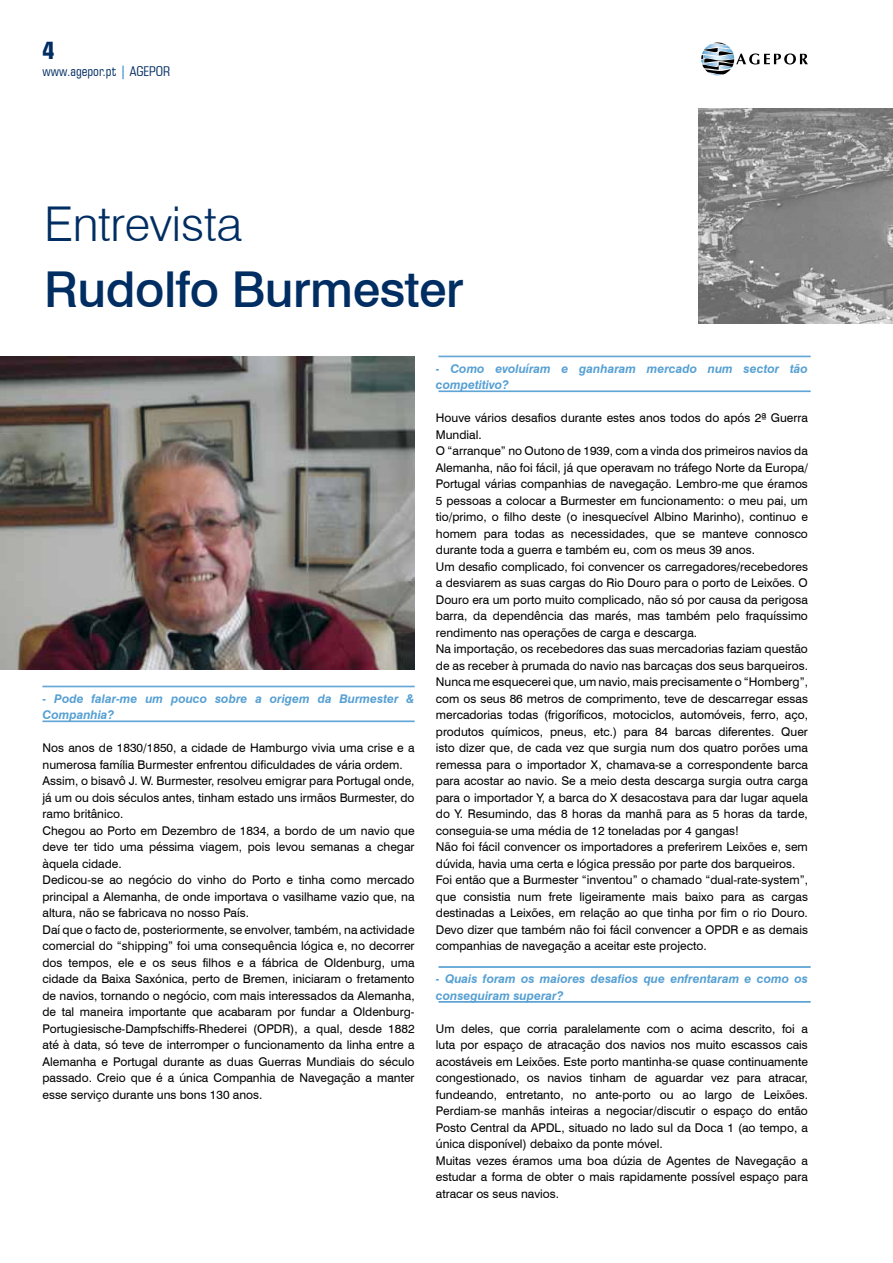
<style>
.page{position:relative;width:893px;height:1263px;background:#fff}
.page>*{position:absolute;margin:0;border:0;box-sizing:border-box;transform-origin:0 0}
.t1{font:500 49.5px "Swiss 721 BT";letter-spacing:-.01em;color:#002d62}
.t2{font:300 48px "Swiss 721 BT";letter-spacing:-.01em;color:#002d62}
.t3{font:700 condensed 24px "Square 721 BT";color:#002d62}
.t4{font:condensed 13.5px "Square 721 BT";color:#002d62}
.t5{font:12px/16.5px "Swiss 721 BT";color:#000}
.t6{font:italic 700 12px/16.5px "Swiss 721 BT";color:#56a0d3}
.s1{font-weight:700;color:#56a0d3}
</style>
<div class="page">
<svg style="left:701px;top:43px;width:107px;height:32px"></svg>
<hr style="left:43px;top:721px;width:372px;height:1px;background:#56a0d3">
<hr style="left:43px;top:686px;width:372px;height:1px;background:#56a0d3">
<hr style="left:439px;top:391px;width:372px;height:1px;background:#56a0d3">
<hr style="left:439px;top:356px;width:372px;height:1px;background:#56a0d3">
<img style="left:0;top:357px;width:415px;height:313px">
<hr style="left:439px;top:1001px;width:372px;height:1px;background:#56a0d3">
<hr style="left:439px;top:1002px;width:372px;height:1px;background:#56a0d3">
<hr style="left:439px;top:966px;width:372px;height:1px;background:#56a0d3">
<hr style="left:439px;top:967px;width:372px;height:1px;background:#56a0d3">
<img style="left:698px;top:109px;width:195px;height:214px">
<h3 class="t3" style="left:43px;top:36px;width:13px">4</h3>
<p class="t4" style="left:43px;top:63px;width:129px">www.agepor.pt <span class="s1">|</span> AGEPOR</p>
<h2 class="t2" style="left:44px;top:194px;width:200px">Entrevista</h2>
<h1 class="t1" style="left:44px;top:259px;width:421px">Rudolfo Burmester</h1>
<p class="t6" style="left:43px;top:690px;width:374px">- Pode falar-me um pouco sobre a origem da Burmester &amp;<br>Companhia?</p>
<p class="t5" style="left:43px;top:739px;width:374px">Nos anos de 1830/1850, a cidade de Hamburgo vivia uma crise e a numerosa família Burmester enfrentou dificuldades de vária ordem.<br>Assim, o bisavô J. W. Burmester, resolveu emigrar para Portugal onde, já um ou dois séculos antes, tinham estado uns irmãos Burmester, do ramo britânico.<br>Chegou ao Porto em Dezembro de 1834, a bordo de um navio que deve ter tido uma péssima viagem, pois levou semanas a chegar àquela cidade.<br>Dedicou-se ao negócio do vinho do Porto e tinha como mercado principal a Alemanha, de onde importava o vasilhame vazio que, na altura, não se fabricava no nosso País.<br>Daí que o facto de, posteriormente, se envolver, também, na actividade comercial do “shipping” foi uma consequência lógica e, no decorrer dos tempos, ele e os seus filhos e a fábrica de Oldenburg, uma cidade da Baixa Saxónica, perto de Bremen, iniciaram o fretamento de navios, tornando o negócio, com mais interessados da Alemanha, de tal maneira importante que acabaram por fundar a Oldenburg-Portugiesische-Dampfschiffs-Rhederei (OPDR), a qual, desde 1882 até à data, só teve de interromper o funcionamento da linha entre a Alemanha e Portugal durante as duas Guerras Mundiais do século passado. Creio que é a única Companhia de Navegação a manter esse serviço durante uns bons 130 anos.</p>
<p class="t6" style="left:436px;top:360px;width:374px">- Como evoluíram e ganharam mercado num sector tão competitivo?</p>
<p class="t5" style="left:436px;top:409px;width:374px">Houve vários desafios durante estes anos todos do após 2ª Guerra Mundial.<br>O “arranque” no Outono de 1939, com a vinda dos primeiros navios da Alemanha, não foi fácil, já que operavam no tráfego Norte da Europa/ Portugal várias companhias de navegação. Lembro-me que éramos 5 pessoas a colocar a Burmester em funcionamento: o meu pai, um tio/primo, o filho deste (o inesquecível Albino Marinho), continuo e homem para todas as necessidades, que se manteve connosco durante toda a guerra e também eu, com os meus 39 anos.<br>Um desafio complicado, foi convencer os carregadores/recebedores a desviarem as suas cargas do Rio Douro para o porto de Leixões. O Douro era um porto muito complicado, não só por causa da perigosa barra, da dependência das marés, mas também pelo fraquíssimo rendimento nas operações de carga e descarga.<br>Na importação, os recebedores das suas mercadorias faziam questão de as receber à prumada do navio nas barcaças dos seus barqueiros.<br>Nunca me esquecerei que, um navio, mais precisamente o “Homberg”, com os seus 86 metros de comprimento, teve de descarregar essas mercadorias todas (frigoríficos, motociclos, automóveis, ferro, aço, produtos químicos, pneus, etc.) para 84 barcas diferentes. Quer isto dizer que, de cada vez que surgia num dos quatro porões uma remessa para o importador X, chamava-se a correspondente barca para acostar ao navio. Se a meio desta descarga surgia outra carga para o importador Y, a barca do X desacostava para dar lugar aquela do Y. Resumindo, das 8 horas da manhã para as 5 horas da tarde, conseguia-se uma média de 12 toneladas por 4 gangas!<br>Não foi fácil convencer os importadores a preferirem Leixões e, sem dúvida, havia uma certa e lógica pressão por parte dos barqueiros.<br>Foi então que a Burmester “inventou” o chamado “dual-rate-system”, que consistia num frete ligeiramente mais baixo para as cargas destinadas a Leixões, em relação ao que tinha por fim o rio Douro.<br>Devo dizer que também não foi fácil convencer a OPDR e as demais companhias de navegação a aceitar este projecto.</p>
<p class="t6" style="left:436px;top:970px;width:374px">- Quais foram os maiores desafios que enfrentaram e como os conseguiram superar?</p>
<p class="t5" style="left:436px;top:1020px;width:374px">Um deles, que corria paralelamente com o acima descrito, foi a luta por espaço de atracação dos navios nos muito escassos cais acostáveis em Leixões. Este porto mantinha-se quase continuamente congestionado, os navios tinham de aguardar vez para atracar, fundeando, entretanto, no ante-porto ou ao largo de Leixões.<br>Perdiam-se manhãs inteiras a negociar/discutir o espaço do então Posto Central da APDL, situado no lado sul da Doca 1 (ao tempo, a única disponível) debaixo da ponte móvel.<br>Muitas vezes éramos uma boa dúzia de Agentes de Navegação a estudar a forma de obter o mais rapidamente possível espaço para atracar os seus navios.</p>
</div>
